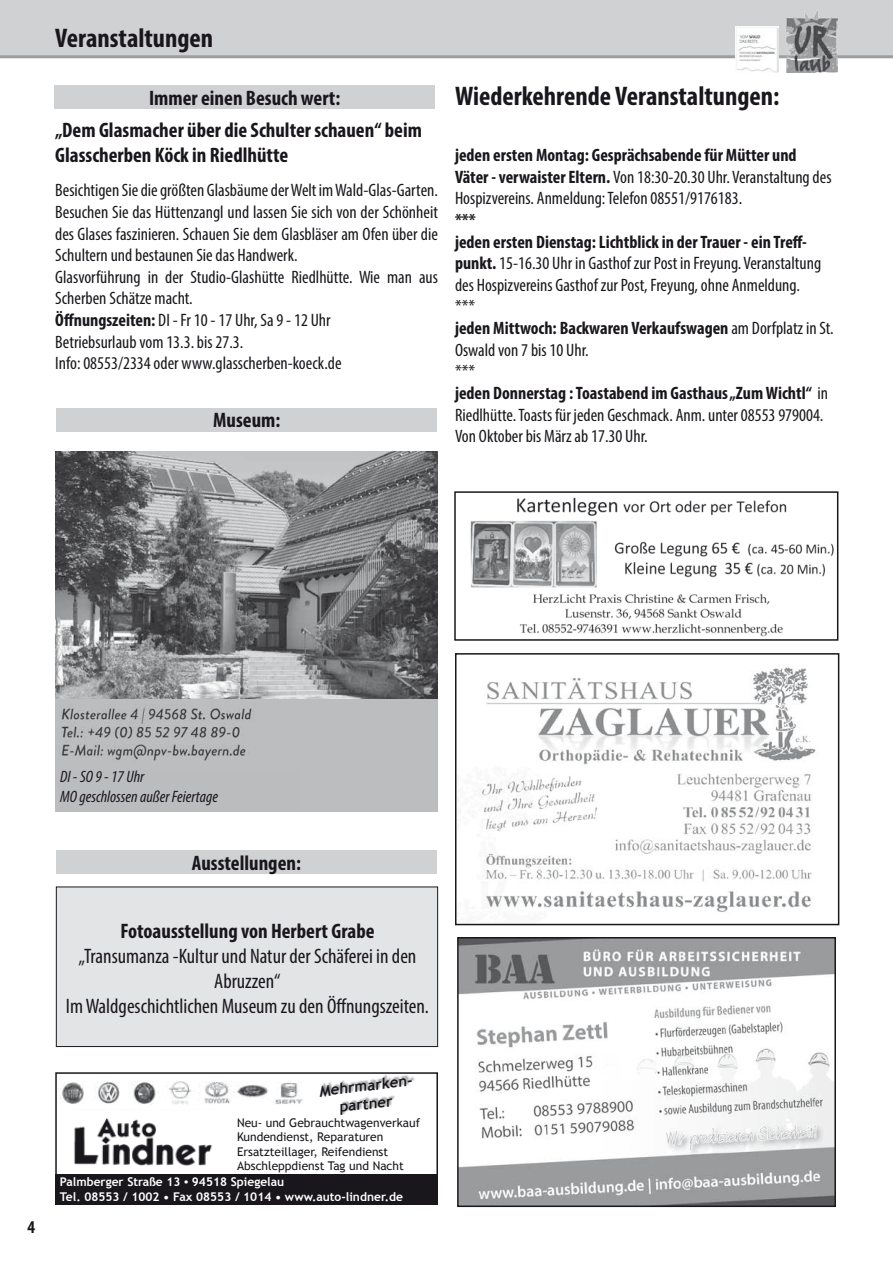
<style>
.page{position:relative;width:893px;height:1263px;background:#fff}
.page>*{position:absolute;margin:0;border:0;box-sizing:border-box;transform-origin:0 0}
.t1{font:700 condensed 27px "Myriad Pro";color:#1a171c}
.t2{font:700 condensed 21px/25.2px "Myriad Pro";color:#1a171c}
.t3{font:condensed 21px/25.2px "Myriad Pro";color:#1a171c;text-align:center}
.t4{font:condensed 18px/21.6px "Myriad Pro";color:#1a171c}
.t5{font:700 condensed 18px "Myriad Pro";color:#1a171c}
.t6{font:italic condensed 16.5px/19.8px "Myriad Pro";color:#1a171c}
.t7{font:700 15px/18px "Trebuchet MS";color:#1a171c}
.t8{font:12px/14.4px "Trebuchet MS";color:#1a171c}
.t9{font:700 12px/14.4px "Trebuchet MS";color:#fff}
.s1{font-weight:700}
.s2{font-family:"Times New Roman"}
</style>
<div class="page">
<div style="left:0;top:0;width:893px;height:55px;background:#d0d1d2"></div>
<hr style="left:0;top:55px;width:893px;height:3px;background:#9d9ea0">
<img style="left:784px;top:11px;width:54px;height:61px">
<div style="left:56px;top:887px;width:382px;height:159px;background:#e3e4e5"></div>
<div style="left:56px;top:886px;width:382px;height:161px;border:1px solid #1a171c"></div>
<div style="left:54px;top:85px;width:381px;height:24px;background:#d0d1d2"></div>
<img style="left:736px;top:26px;width:42px;height:46px">
<img style="left:55px;top:451px;width:383px;height:361px">
<div style="left:60px;top:770px;width:238px;height:42px;background:#bbbcbe"></div>
<div style="left:56px;top:850px;width:381px;height:24px;background:#d0d1d2"></div>
<div style="left:56px;top:408px;width:381px;height:23px;background:#d0d1d2"></div>
<img style="left:478px;top:667px;width:338px;height:245px">
<div style="left:455px;top:653px;width:384px;height:272px;border:2px solid #1a171c"></div>
<img style="left:74px;top:1117px;width:139px;height:49px">
<div style="left:55px;top:1174px;width:383px;height:30px;background:#1a171c"></div>
<div style="left:321px;top:1073px;width:95px;height:42px;background:#1a171c;opacity:.5"></div>
<div style="left:55px;top:1072px;width:383px;height:132px;border:2px solid #1a171c"></div>
<img style="left:61px;top:1081px;width:242px;height:24px">
<img style="left:460px;top:940px;width:373px;height:264px">
<div style="left:457px;top:937px;width:379px;height:270px;border:2px solid #1a171c"></div>
<img style="left:470px;top:497px;width:364px;height:140px">
<div style="left:454px;top:491px;width:384px;height:150px;border:2px solid #1a171c"></div>
<h1 class="t1" style="left:55px;top:21px;width:159px">Veranstaltungen</h1>
<p class="t2" style="left:149px;top:85px;width:193px">Immer einen Besuch wert:</p>
<p class="t2" style="left:55px;top:117px;width:368px">„Dem Glasmacher über die Schulter schauen“ beim<br>Glasscherben Köck in Riedlhütte</p>
<p class="t4" style="left:55px;top:179px;width:384px">Besichtigen Sie die größten Glasbäume der Welt im Wald-Glas-Garten.<br>Besuchen Sie das Hüttenzangl und lassen Sie sich von der Schönheit des Glases faszinieren. Schauen Sie dem Glasbläser am Ofen über die Schultern und bestaunen Sie das Handwerk.<br>Glasvorführung in der Studio-Glashütte Riedlhütte. Wie man aus Scherben Schätze macht.<br><span class="s1">Öffnungszeiten:</span> DI - Fr 10 - 17 Uhr, Sa 9 - 12 Uhr<br>Betriebsurlaub vom 13.3. bis 27.3.<br>Info: 08553/2334 oder www.glasscherben-koeck.de</p>
<p class="t2" style="left:213px;top:407px;width:69px">Museum:</p>
<h1 class="t1" style="left:455px;top:79px;width:326px">Wiederkehrende Veranstaltungen:</h1>
<p class="t4" style="left:455px;top:144px;width:378px"><span class="s1">jeden ersten Montag: Gesprächsabende für Mütter und<br>Väter - verwaister Eltern.</span> Von 18:30-20.30 Uhr. Veranstaltung des<br>Hospizvereins. Anmeldung: Telefon 08551/9176183.</p>
<p class="t4" style="left:455px;top:209px;width:380px"><span class="s1">***<br>jeden ersten Dienstag: Lichtblick in der Trauer - ein Treff&shy;punkt.</span> 15-16.30 Uhr in Gasthof zur Post in Freyung. Veranstaltung des Hospizvereins Gasthof zur Post, Freyung, ohne Anmeldung.<br>***<br><span class="s1">jeden Mittwoch: Backwaren Verkaufswagen</span> am Dorfplatz in St.<br>Oswald von 7 bis 10 Uhr.<br>***<br><span class="s1">jeden Donnerstag : Toastabend im Gasthaus „Zum Wichtl“</span> in Riedlhütte. Toasts für jeden Geschmack. Anm. unter 08553 979004.<br>Von Oktober bis März ab 17.30 Uhr.</p>
<p class="t5" style="left:28px;top:1216px;width:9px">4</p>
<p class="t6" style="left:60px;top:767px;width:159px">DI - SO 9 - 17 Uhr<br>MO geschlossen außer Feiertage</p>
<p class="t2" style="left:192px;top:850px;width:111px">Ausstellungen:</p>
<p class="t2" style="left:120px;top:918px;width:256px">Fotoausstellung von Herbert Grabe</p>
<p class="t3" style="left:66px;top:943px;width:365px">„Transumanza -Kultur und Natur der Schäferei in den<br>Abruzzen“<br>Im Waldgeschichtlichen Museum zu den Öffnungszeiten.</p>
<p class="t7" style="left:336px;top:1080px;width:86px;text-indent:-18px;rotate:-7deg">Mehrmarken&shy;partner</p>
<p class="t8" style="left:237px;top:1116px;width:185px">Neu- und Gebrauchtwagenverkauf<br>Kundendienst, Reparaturen<br>Ersatzteillager, Reifendienst<br>Abschleppdienst Tag und Nacht</p>
<p class="t9" style="left:60px;top:1175px;width:344px">Palmberger Straße 13 <span class="s2">•</span> 94518 Spiegelau<br>Tel. 08553 / 1002 • Fax 08553 / 1014 • www.auto-lindner.de</p>
</div>
